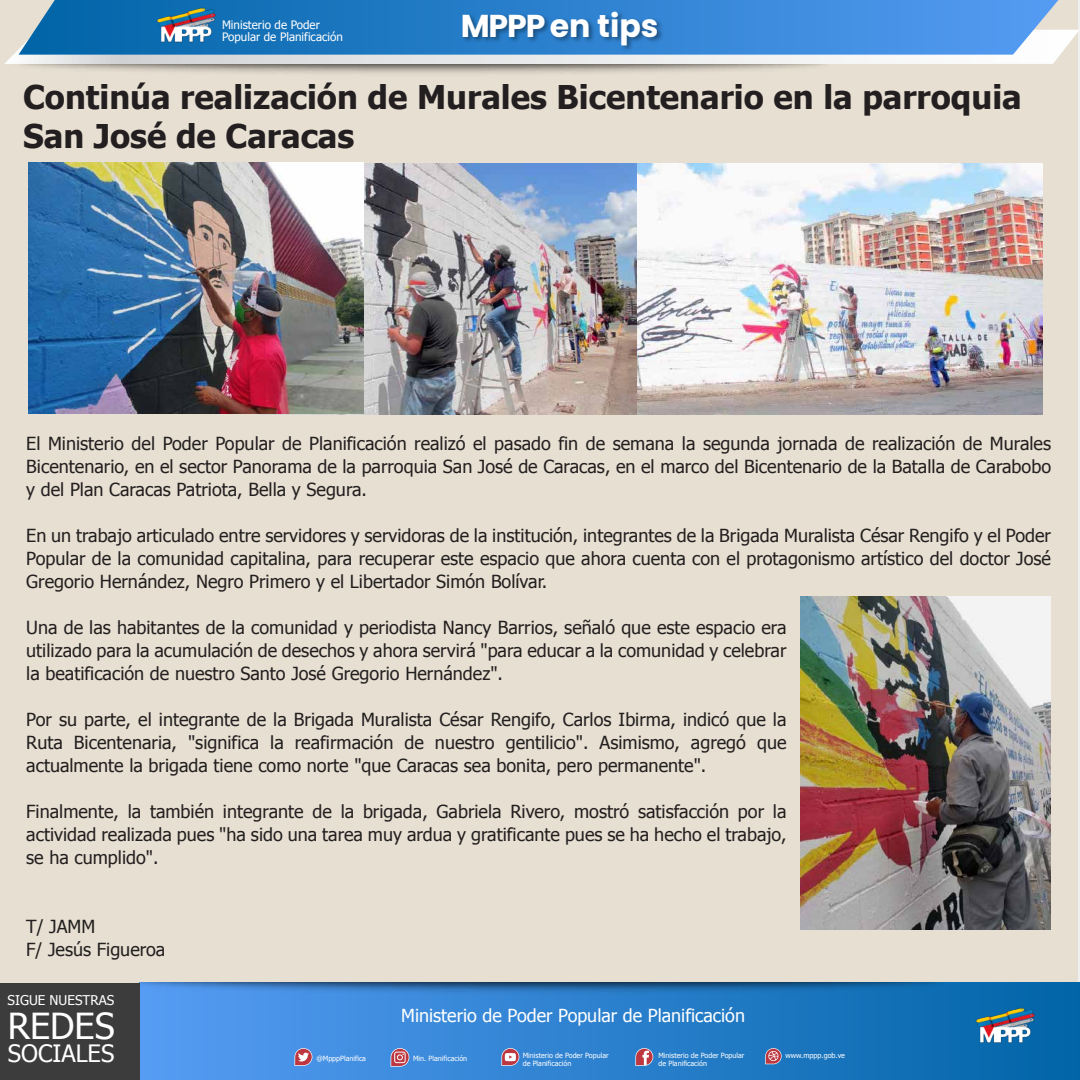
<style>
.page{position:relative;width:1080px;height:1080px;background:#fff}
.page>*{position:absolute;margin:0;border:0;box-sizing:border-box;transform-origin:0 0}
.t1{font:35.9px "Tahoma";color:#fff}
.t2{font:700 32.7px/39.2px "Tahoma";color:#231f20}
.t3{font:700 31.6px "Poppins";color:#fff}
.t4{font:23.9px "Tahoma";color:#fff}
.t5{font:18px/23px "Tahoma";color:#221f1f;text-align:justify}
.t6{font:17.9px "Tahoma";color:#fff}
.t7{font:13.5px "Tahoma";color:#fff}
.t8{font:11.6px/12px "Tahoma";color:#fff}
.t9{font:7.2px "Tahoma";color:#fff}
.t10{font:7.1px/8.2px "Tahoma";color:#fff}
</style>
<div class="page">
<div style="left:0;top:1px;width:1078px;height:982px;background:#e7dfd2"></div>
<img style="left:636px;top:164px;width:407px;height:250px">
<img style="left:801px;top:597px;width:249px;height:332px">
<div style="left:139px;top:983px;width:941px;height:97px;background:linear-gradient(to right,#569cf4,#0164a7)"></div>
<div style="left:0;top:983px;width:140px;height:97px;background:#3c3c3c"></div>
<svg style="left:294px;top:1048px;width:19px;height:18px"></svg>
<svg style="left:501px;top:1048px;width:18px;height:18px"></svg>
<svg style="left:635px;top:1048px;width:18px;height:18px"></svg>
<svg style="left:391px;top:1048px;width:18px;height:19px"></svg>
<svg style="left:765px;top:1048px;width:17px;height:16px"></svg>
<img style="left:140px;top:983px;width:813px;height:37px">
<img style="left:944px;top:1000px;width:124px;height:69px">
<svg style="left:5px;top:30px;width:1075px;height:34px"></svg>
<svg style="left:19px;top:0;width:1039px;height:55px;background:#3a88d1"></svg>
<img style="left:458px;top:7px;width:210px;height:58px">
<img style="left:125px;top:0;width:124px;height:69px">
<img style="left:364px;top:163px;width:272px;height:251px">
<img style="left:29px;top:163px;width:335px;height:251px">
<p class="t8" style="left:222px;top:19px;width:122px">Ministerio de Poder<br>Popular de Planificación</p>
<h3 class="t3" style="left:461px;top:7px;width:199px">M P P P en tips</h3>
<h2 class="t2" style="left:23px;top:75px;width:1000px">Continúa realización de Murales Bicentenario en la parroquia<br>San José de Caracas</h2>
<p class="t5" style="left:26px;top:431px;width:1026px">El Ministerio del Poder Popular de Planificación realizó el pasado fin de semana la segunda jornada de realización de Murales Bicentenario, en el sector Panorama de la parroquia San José de Caracas, en el marco del Bicentenario de la Batalla de Carabobo y del Plan Caracas Patriota, Bella y Segura.</p>
<p class="t5" style="left:26px;top:523px;width:1026px">En un trabajo articulado entre servidores y servidoras de la institución, integrantes de la Brigada Muralista César Rengifo y el Poder Popular de la comunidad capitalina, para recuperar este espacio que ahora cuenta con el protagonismo artístico del doctor José Gregorio Hernández, Negro Primero y el Libertador Simón Bolívar.</p>
<p class="t5" style="left:26px;top:615px;width:762px">Una de las habitantes de la comunidad y periodista Nancy Barrios, señaló que este espacio era utilizado para la acumulación de desechos y ahora servirá "para educar a la comunidad y celebrar la beatificación de nuestro Santo José Gregorio Hernández".</p>
<p class="t5" style="left:26px;top:707px;width:762px">Por su parte, el integrante de la Brigada Muralista César Rengifo, Carlos Ibirma, indicó que la Ruta Bicentenaria, "significa la reafirmación de nuestro gentilicio". Asimismo, agregó que actualmente la brigada tiene como norte "que Caracas sea bonita, pero permanente".</p>
<p class="t5" style="left:26px;top:799px;width:762px">Finalmente, la también integrante de la brigada, Gabriela Rivero, mostró satisfacción por la actividad realizada pues "ha sido una tarea muy ardua y gratificante pues se ha hecho el trabajo, se ha cumplido".</p>
<p class="t5" style="left:26px;top:914px;width:141px">T/ JAMM<br>F/ Jesús Figueroa</p>
<p class="t7" style="left:8px;top:991px;width:108px">SIGUE NUESTRAS</p>
<h1 class="t1" style="left:8px;top:1002px;width:108px">REDES</h1>
<h3 class="t4" style="left:8px;top:1037px;width:108px">SOCIALES</h3>
<p class="t6" style="left:401px;top:1004px;width:345px">Ministerio de Poder Popular de Planificación</p>
<p class="t10" style="left:316px;top:1054px;width:51px">@MpppPlanifica</p>
<p class="t10" style="left:523px;top:1051px;width:87px">Ministerio de Poder Popular de Planificación</p>
<p class="t10" style="left:658px;top:1051px;width:87px">Ministerio de Poder Popular de Planificación</p>
<p class="t10" style="left:413px;top:1054px;width:56px">Min. Planificación</p>
<p class="t9" style="left:785px;top:1050px;width:61px">www.mppp.gob.ve</p>
</div>
